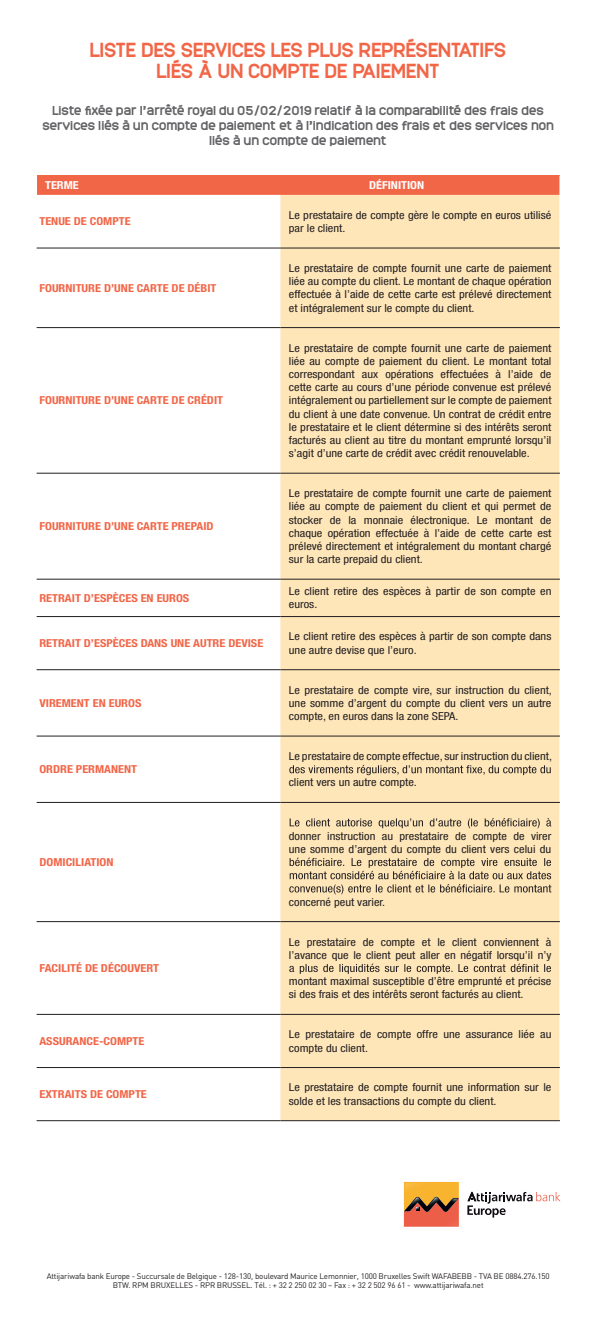
<style>
.page{position:relative;width:596px;height:1333px;background:#fff}
.page>*{position:absolute;margin:0;border:0;box-sizing:border-box;transform-origin:0 0}
.t1{font:700 19px/21px "Monark";letter-spacing:-.05em;color:#f26648;text-align:center}
.t2{font:700 12px/15px "Monark";letter-spacing:-.04em;color:#636366;text-align:center}
.t3{font:condensed 11px/13.2px "Helvetica Neue LT Std";color:#231f20;scale:1.13 1}
.t4{font:700 condensed 11px "Helvetica Neue LT Std";color:#f26648;scale:1.12 1}
.t5{font:700 condensed 11px "Helvetica Neue LT Std";color:#fff;scale:1.12 1}
.t6{font:8px/9.6px "DIN";letter-spacing:-.02em;color:#231f20;text-align:center}
</style>
<div class="page">
<div style="left:37px;top:176px;width:522px;height:19px;background:#f26648"></div>
<svg style="left:37px;top:247px;width:243px;height:767px"></svg>
<div style="left:280px;top:195px;width:279px;height:925px;background:#fee6b9"></div>
<svg style="left:559px;top:176px;width:1px;height:19px"></svg>
<hr style="left:37px;top:473px;width:243px;height:1px;background:#231f20">
<hr style="left:280px;top:473px;width:279px;height:1px;background:#231f20">
<hr style="left:37px;top:579px;width:243px;height:1px;background:#231f20">
<hr style="left:280px;top:579px;width:279px;height:1px;background:#231f20">
<hr style="left:37px;top:616px;width:243px;height:1px;background:#231f20">
<hr style="left:280px;top:616px;width:279px;height:1px;background:#231f20">
<hr style="left:37px;top:669px;width:243px;height:1px;background:#231f20">
<hr style="left:280px;top:669px;width:279px;height:1px;background:#231f20">
<hr style="left:37px;top:736px;width:243px;height:1px;background:#231f20">
<hr style="left:280px;top:736px;width:279px;height:1px;background:#231f20">
<hr style="left:37px;top:802px;width:243px;height:1px;background:#231f20">
<hr style="left:280px;top:802px;width:279px;height:1px;background:#231f20">
<hr style="left:37px;top:921px;width:243px;height:1px;background:#231f20">
<hr style="left:280px;top:921px;width:279px;height:1px;background:#231f20">
<hr style="left:37px;top:1014px;width:243px;height:1px;background:#231f20">
<hr style="left:280px;top:1014px;width:279px;height:1px;background:#231f20">
<hr style="left:37px;top:1067px;width:243px;height:1px;background:#231f20">
<hr style="left:280px;top:1067px;width:279px;height:1px;background:#231f20">
<hr style="left:37px;top:1120px;width:243px;height:1px;background:#231f20">
<hr style="left:280px;top:1120px;width:279px;height:1px;background:#231f20">
<hr style="left:37px;top:248px;width:243px;height:1px;background:#231f20">
<hr style="left:280px;top:248px;width:279px;height:1px;background:#231f20">
<hr style="left:37px;top:327px;width:243px;height:1px;background:#231f20">
<hr style="left:280px;top:327px;width:279px;height:1px;background:#231f20">
<svg style="left:289px;top:764px;width:261px;height:11px;background:#ceba97"></svg>
<svg style="left:289px;top:818px;width:262px;height:10px;background:#ccb896"></svg>
<svg style="left:289px;top:857px;width:262px;height:37px;background:#d4c09b"></svg>
<svg style="left:289px;top:963px;width:261px;height:10px;background:#ccb996"></svg>
<svg style="left:467px;top:1191px;width:93px;height:26px"></svg>
<svg style="left:403px;top:1181px;width:55px;height:45px;background:#d37f40"></svg>
<h1 class="t1" style="left:90px;top:39px;width:418px">LISTE DES SERVICES LES PLUS REPRÉSENTATIFS<br>LIÉS À UN COMPTE DE PAIEMENT</h1>
<p class="t2" style="left:42px;top:103px;width:513px">Liste fixée par l’arrêté royal du 05/02/2019 relatif à la comparabilité des frais des services liés à un compte de paiement et à l’indication des frais et des services non liés à un compte de paiement</p>
<p class="t5" style="left:45px;top:179px;width:32px">TERME</p>
<p class="t5" style="left:369px;top:179px;width:51px">DÉFINITION</p>
<p class="t4" style="left:39px;top:215px;width:83px">TENUE DE COMPTE</p>
<p class="t3" style="left:289px;top:208px;width:234px">Le prestataire de compte gère le compte en euros utilisé par le client.</p>
<p class="t4" style="left:39px;top:281px;width:159px">FOURNITURE D’UNE CARTE DE DÉBIT</p>
<p class="t4" style="left:39px;top:394px;width:165px">FOURNITURE D’UNE CARTE DE CRÉDIT</p>
<p class="t4" style="left:39px;top:519px;width:157px">FOURNITURE D’UNE CARTE PREPAID</p>
<p class="t3" style="left:289px;top:261px;width:234px;text-align:justify">Le prestataire de compte fournit une carte de paiement liée au compte du client. Le montant de chaque opération effectuée à l’aide de cette carte est prélevé directement et intégralement sur le compte du client.</p>
<p class="t3" style="left:289px;top:341px;width:234px;text-align:justify">Le prestataire de compte fournit une carte de paiement liée au compte de paiement du client. Le montant total correspondant aux opérations effectuées à l’aide de cette carte au cours d’une période convenue est prélevé intégralement ou partiellement sur le compte de paiement du client à une date convenue. Un contrat de crédit entre le prestataire et le client détermine si des intérêts seront facturés au client au titre du montant emprunté lorsqu’il s’agit d’une carte de crédit avec crédit renouvelable.</p>
<p class="t3" style="left:289px;top:486px;width:234px;text-align:justify">Le prestataire de compte fournit une carte de paiement liée au compte de paiement du client et qui permet de stocker de la monnaie électronique. Le montant de chaque opération effectuée à l’aide de cette carte est prélevé directement et intégralement du montant chargé sur la carte prepaid du client.</p>
<p class="t4" style="left:39px;top:591px;width:135px">RETRAIT D’ESPÈCES EN EUROS</p>
<p class="t3" style="left:289px;top:584px;width:234px">Le client retire des espèces à partir de son compte en euros.</p>
<p class="t4" style="left:39px;top:636px;width:201px">RETRAIT D’ESPÈCES DANS UNE AUTRE DEVISE</p>
<p class="t3" style="left:289px;top:630px;width:234px">Le client retire des espèces à partir de son compte dans une autre devise que l’euro.</p>
<p class="t4" style="left:39px;top:696px;width:92px">VIREMENT EN EUROS</p>
<p class="t4" style="left:39px;top:762px;width:89px">ORDRE PERMANENT</p>
<p class="t4" style="left:39px;top:855px;width:68px">DOMICILIATION</p>
<p class="t4" style="left:39px;top:961px;width:108px">FACILITÉ DE DÉCOUVERT</p>
<p class="t3" style="left:289px;top:683px;width:234px;text-align:justify">Le prestataire de compte vire, sur instruction du client, une somme d’argent du compte du client vers un autre compte, en euros dans la zone SEPA.</p>
<p class="t3" style="left:289px;top:749px;width:234px">Le prestataire de compte effectue, sur instruction du client,</p>
<p class="t3" style="left:289px;top:775px;width:115px">client vers un autre compte.</p>
<p class="t3" style="left:289px;top:829px;width:234px">donner instruction au prestataire de compte de virer une somme d’argent du compte du client vers celui du</p>
<p class="t3" style="left:289px;top:895px;width:87px">concerné peut varier.</p>
<p class="t3" style="left:289px;top:934px;width:234px">Le prestataire de compte et le client conviennent à l’avance que le client peut aller en négatif lorsqu’il n’y</p>
<p class="t3" style="left:289px;top:974px;width:234px">montant maximal susceptible d’être emprunté et précise si des frais et des intérêts seront facturés au client.</p>
<p class="t4" style="left:39px;top:1034px;width:95px">ASSURANCE-COMPTE</p>
<p class="t3" style="left:289px;top:1027px;width:234px">Le prestataire de compte offre une assurance liée au compte du client.</p>
<p class="t4" style="left:39px;top:1087px;width:97px">EXTRAITS DE COMPTE</p>
<p class="t3" style="left:289px;top:1080px;width:234px">Le prestataire de compte fournit une information sur le solde et les transactions du compte du client.</p>
<p class="t6" style="left:47px;top:1270px;width:504px">Attijariwafa bank Europe - Succursale de Belgique - 128-130, boulevard Maurice Lemonnier, 1000 Bruxelles Swift WAFABEBB - TVA BE 0884.276.150<br>BTW. RPM BRUXELLES - RPR BRUSSEL. Tél. : + 32 2 250 02 30 – Fax : + 32 2 502 96 61 - www.attijariwafa.net</p>
</div>
